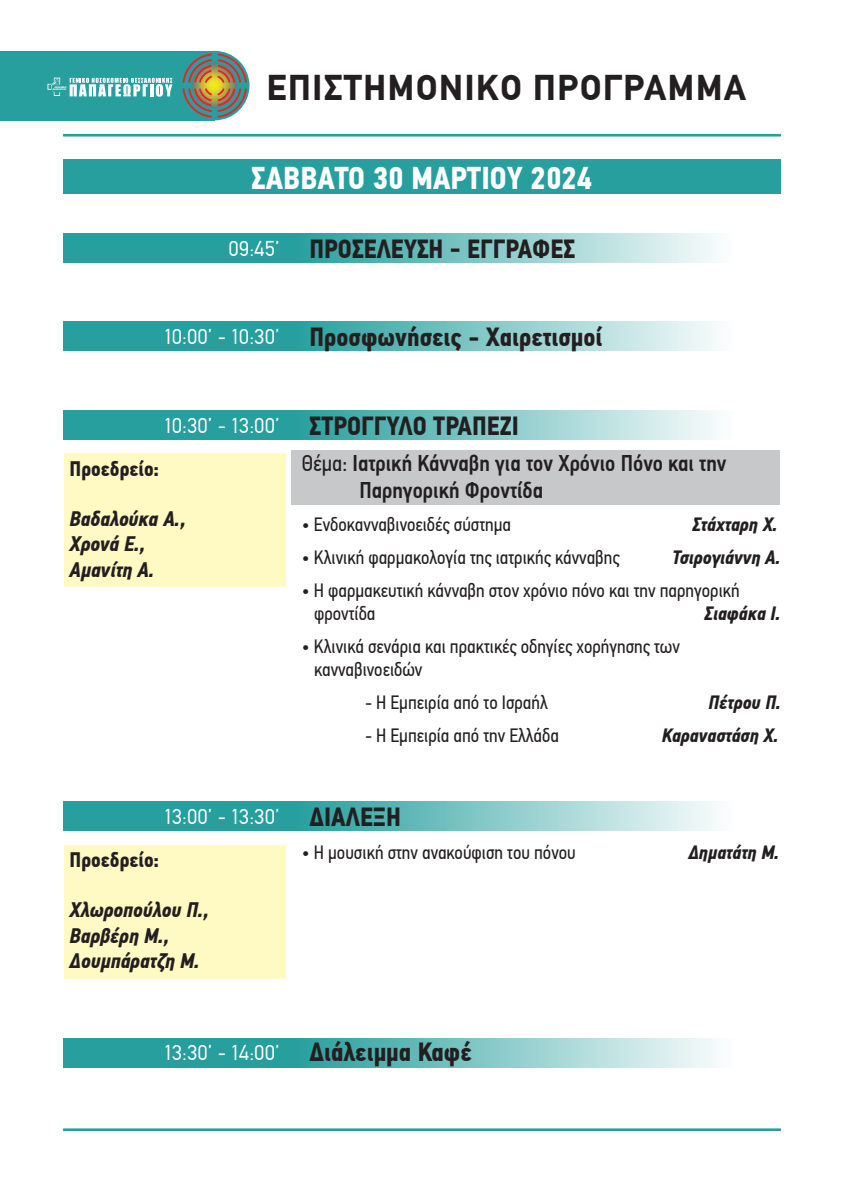
<style>
.page{position:relative;width:844px;height:1191px;background:#fff}
.page>*{position:absolute;margin:0;border:0;box-sizing:border-box;transform-origin:0 0}
.t1{font:700 35px "CF Din";letter-spacing:.05em;color:#231f20}
.t2{font:700 31.5px "PF Din Text Cond Pro";color:#fff}
.t3{font:700 26.25px "PF Din Text Cond Pro";color:#231f20}
.t4{font:500 22.75px/27.3px "PF Din Text Cond Pro";color:#231f20}
.t5{font:italic 700 21px/25.2px "PF Din Text Cond Pro";color:#231f20}
.t6{font:21px "CF Din";color:#fff}
.t7{font:700 21px "PF Din Text Cond Pro";color:#231f20}
.t8{font:19.25px/23.1px "PF Din Text Cond Pro";color:#231f20}
.t9{font:italic 700 19.25px "PF Din Text Cond Pro";color:#231f20}
.t10{font:1.93px/1.9px "Impact";letter-spacing:.1em;color:#fff;text-align:right}
.s1{font-family:"CF Din";font-weight:400;font-size:21px;color:#fff}
.s2{font-weight:400}
.s3{font-family:"PF Din Text Cond Pro";font-weight:700;font-size:26.25px;color:#231f20}
</style>
<div class="page">
<div style="left:0;top:51px;width:215px;height:69px;background:#279f9e"></div>
<hr style="left:63px;top:134px;width:717px;height:2px;background:#279f9e">
<hr style="left:63px;top:1128px;width:717px;height:3px;background:#279f9e">
<div style="left:180px;top:51px;width:69px;height:69px;background:#279f9e;border-radius:50%"></div>
<svg style="left:182px;top:53px;width:65px;height:65px"></svg>
<svg style="left:47px;top:78px;width:13px;height:18px"></svg>
<svg style="left:70px;top:78px;width:102px;height:19px"></svg>
<div style="left:63px;top:159px;width:717px;height:35px;background:#279f9e"></div>
<div style="left:296px;top:233px;width:440px;height:29px;background:linear-gradient(to right,#289f9e,#fdfefe)"></div>
<div style="left:63px;top:233px;width:234px;height:29px;background:#279f9e"></div>
<div style="left:296px;top:321px;width:440px;height:30px;background:linear-gradient(to right,#289f9e,#fdfefe)"></div>
<div style="left:63px;top:321px;width:234px;height:30px;background:#279f9e"></div>
<div style="left:296px;top:1038px;width:440px;height:29px;background:linear-gradient(to right,#289f9e,#fdfefe)"></div>
<div style="left:63px;top:1038px;width:234px;height:29px;background:#279f9e"></div>
<div style="left:291px;top:450px;width:489px;height:54px;background:#c7c8ca"></div>
<div style="left:296px;top:410px;width:440px;height:30px;background:linear-gradient(to right,#289f9e,#fdfefe)"></div>
<div style="left:63px;top:410px;width:234px;height:30px;background:#279f9e"></div>
<div style="left:64px;top:454px;width:222px;height:133px;background:#fffac3"></div>
<div style="left:296px;top:801px;width:440px;height:30px;background:linear-gradient(to right,#289f9e,#fdfefe)"></div>
<div style="left:63px;top:801px;width:234px;height:30px;background:#279f9e"></div>
<div style="left:64px;top:845px;width:222px;height:134px;background:#fffac3"></div>
<p class="t10" style="left:53px;top:86px;width:15px">ΝΟΣΟΚΟΜΕΙΟ<br>ΠΑΠΑΓΕΩΡΓΙΟΥ</p>
<h1 class="t1" style="left:267px;top:68px;width:480px">ΕΠΙΣΤΗΜΟΝΙΚΟ ΠΡΟΓΡΑΜΜΑ</h1>
<h2 class="t2" style="left:251px;top:158px;width:342px">ΣΆΒΒΑΤΟ 30 ΜΑΡΤΊΟΥ 2024</h2>
<h3 class="t3" style="left:228px;top:233px;width:348px"><span class="s1">09:45’</span> ΠΡΟΣΈΛΕΥΣΗ - ΕΓΓΡΑΦΈΣ</h3>
<h3 class="t3" style="left:164px;top:321px;width:440px"><span class="s1">10:00’ - 10:30’</span> Προσφωνήσεις - Χαιρετισμοί</h3>
<h3 class="t3" style="left:164px;top:410px;width:356px"><span class="s1">10:30’ - 13:00’</span> ΣΤΡΟΓΓΥΛΟ ΤΡΑΠΕΖΙ</h3>
<p class="t4" style="left:359px;top:449px;width:368px;text-indent:-57px"><span class="s2">Θέμα:</span> Ιατρική Κάνναβη για τον Χρόνιο Πόνο και την<br>Παρηγορική Φροντίδα</p>
<p class="t8" style="left:302px;top:513px;width:210px">• Ενδοκανναβινοειδές σύστημα</p>
<p class="t9" style="left:692px;top:512px;width:87px">Στάχταρη Χ.</p>
<p class="t8" style="left:302px;top:546px;width:319px">• Κλινική φαρμακολογία της ιατρικής κάνναβης</p>
<p class="t9" style="left:672px;top:545px;width:110px">Τσιρογιάννη Α.</p>
<p class="t8" style="left:314px;top:579px;width:427px;text-indent:-12px">• Η φαρμακευτική κάνναβη στον χρόνιο πόνο και την παρηγορική φροντίδα</p>
<p class="t7" style="left:70px;top:456px;width:91px">Προεδρείο:</p>
<p class="t5" style="left:70px;top:506px;width:118px">Βαδαλούκα Α.,<br>Χρονά Ε.,<br>Αμανίτη Α.</p>
<p class="t9" style="left:704px;top:602px;width:78px">Σιαφάκα Ι.</p>
<p class="t8" style="left:314px;top:635px;width:367px;text-indent:-12px">• Κλινικά σενάρια και πρακτικές οδηγίες χορήγησης των κανναβινοειδών</p>
<p class="t8" style="left:365px;top:691px;width:184px">- Η Εμπειρία από το Ισραήλ</p>
<p class="t9" style="left:708px;top:691px;width:74px">Πέτρου Π.</p>
<p class="t8" style="left:365px;top:724px;width:195px">- Η Εμπειρία από την Ελλάδα</p>
<p class="t9" style="left:661px;top:724px;width:119px">Καραναστάση Χ.</p>
<p class="t6" style="left:164px;top:805px;width:238px">13:00’ - 13:30’ <span class="s3">ΔΙΑΛΕΞΗ</span></p>
<p class="t8" style="left:302px;top:841px;width:275px">• Η μουσική στην ανακούφιση του πόνου</p>
<p class="t9" style="left:688px;top:841px;width:93px">Δηματάτη Μ.</p>
<p class="t7" style="left:70px;top:847px;width:91px">Προεδρείο:</p>
<p class="t5" style="left:70px;top:897px;width:141px">Χλωροπούλου Π.,<br>Βαρβέρη Μ.,<br>Δουμπάρατζη Μ.</p>
<p class="t6" style="left:164px;top:1041px;width:309px">13:30’ - 14:00’ <span class="s3">Διάλειμμα Καφέ</span></p>
</div>
